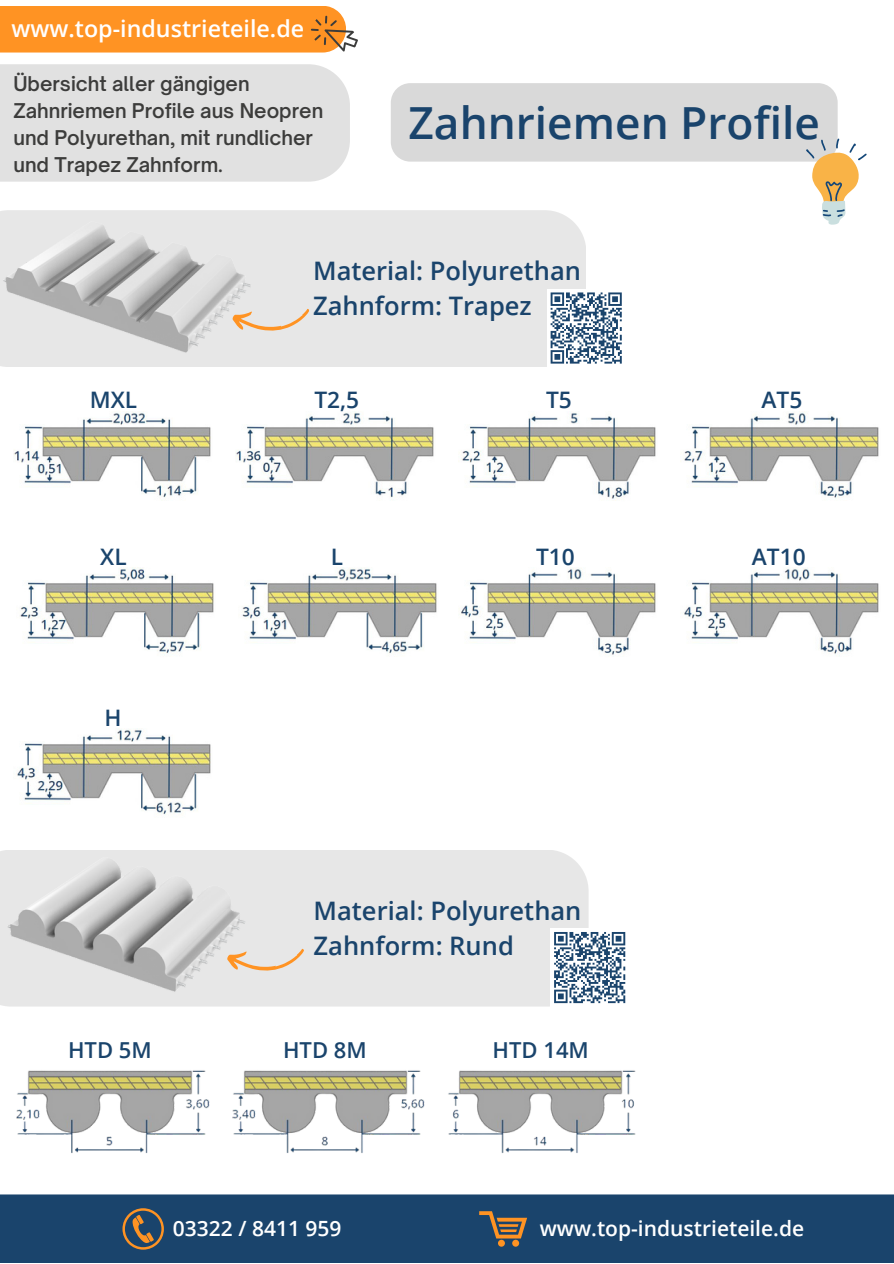
<style>
.page{position:relative;width:894px;height:1264px;background:#fff}
.page>*{position:absolute;margin:0;border:0;box-sizing:border-box;transform-origin:0 0}
.t1{font:600 44.25px "Open Sans";color:#1a446c}
.t2{font:600 25.5px/34.8px "Open Sans";color:#1a446c}
.t3{font:600 23.25px "Open Sans";color:#fff}
.t4{font:600 22.65px "Open Sans";color:#1a446c}
.t5{font:600 22.05px "Open Sans";color:#1a446c}
.t6{font:600 21px "Open Sans";color:#fff}
.t7{font:600 19.5px/27px "Open Sauce One";color:#3c3c3b}
</style>
<div class="page">
<img style="left:14px;top:411px;width:197px;height:87px">
<img style="left:236px;top:412px;width:198px;height:86px">
<img style="left:461px;top:413px;width:195px;height:88px">
<img style="left:683px;top:411px;width:196px;height:87px">
<img style="left:20px;top:567px;width:194px;height:88px">
<img style="left:242px;top:567px;width:195px;height:87px">
<img style="left:460px;top:568px;width:196px;height:87px">
<img style="left:683px;top:568px;width:196px;height:88px">
<img style="left:16px;top:728px;width:195px;height:56px">
<div style="left:0;top:1194px;width:893px;height:69px;background:#1a446c"></div>
<div style="left:0;top:64px;width:350px;height:110px;background:#e1e1e1"></div>
<svg style="left:0;top:6px;width:358px;height:47px;background:#fb962e"></svg>
<div style="left:498px;top:1239px;width:7px;height:7px;background:#ff9323;border-radius:50%"></div>
<div style="left:512px;top:1239px;width:7px;height:7px;background:#ff9323;border-radius:50%"></div>
<svg style="left:479px;top:1211px;width:48px;height:27px"></svg>
<svg style="left:122px;top:1208px;width:42px;height:41px;background:#5d5b56"></svg>
<div style="left:390px;top:83px;width:447px;height:79px;background:#d9d9d9;border-radius:20px"></div>
<svg style="left:805px;top:138px;width:61px;height:87px"></svg>
<div style="left:332px;top:210px;width:254px;height:157px;background:#e7e7e7"></div>
<img style="left:0;top:152px;width:332px;height:215px">
<svg style="left:232px;top:308px;width:78px;height:24px;background:#ebd6c0"></svg>
<div style="left:546px;top:288px;width:79px;height:79px;background:#fff"></div>
<svg style="left:550px;top:292px;width:72px;height:72px"></svg>
<img style="left:17px;top:1071px;width:192px;height:132px">
<img style="left:232px;top:1070px;width:192px;height:133px">
<img style="left:447px;top:1070px;width:192px;height:133px">
<div style="left:385px;top:850px;width:203px;height:156px;background:#e7e7e7"></div>
<img style="left:0;top:784px;width:385px;height:287px">
<svg style="left:226px;top:948px;width:78px;height:24px;background:#ebd6c0"></svg>
<div style="left:550px;top:928px;width:79px;height:78px;background:#fff"></div>
<svg style="left:554px;top:932px;width:72px;height:72px"></svg>
<h3 class="t3" style="left:11px;top:12px;width:294px">www.top-industrieteile.de</h3>
<p class="t7" style="left:13px;top:70px;width:311px">Übersicht aller gängigen<br>Zahnriemen Profile aus Neopren und Polyurethan, mit rundlicher und Trapez Zahnform.</p>
<p class="t1" style="left:408px;top:92px;width:413px">Zahnriemen Profile</p>
<h3 class="t2" style="left:313px;top:253px;width:269px">Material: Polyurethan<br>Zahnform: Trapez</h3>
<p class="t4" style="left:90px;top:384px;width:49px">MXL</p>
<h2 class="t4" style="left:314px;top:384px;width:46px">T2,5</h2>
<p class="t4" style="left:546px;top:384px;width:27px">T5</p>
<p class="t4" style="left:761px;top:384px;width:42px">AT5</p>
<h3 class="t4" style="left:100px;top:540px;width:28px">XL</h3>
<p class="t4" style="left:330px;top:540px;width:14px">L</p>
<h3 class="t4" style="left:536px;top:540px;width:40px">T10</h3>
<p class="t4" style="left:751px;top:540px;width:55px">AT10</p>
<p class="t4" style="left:104px;top:701px;width:19px">H</p>
<p class="t2" style="left:313px;top:893px;width:269px">Material: Polyurethan<br>Zahnform: Rund</p>
<p class="t5" style="left:68px;top:1034px;width:85px">HTD 5M</p>
<h3 class="t5" style="left:283px;top:1034px;width:85px">HTD 8M</h3>
<h2 class="t5" style="left:492px;top:1034px;width:98px">HTD 14M</h2>
<p class="t6" style="left:173px;top:1213px;width:170px">03322 / 8411 959</p>
<h3 class="t6" style="left:539px;top:1213px;width:266px">www.top-industrieteile.de</h3>
</div>
